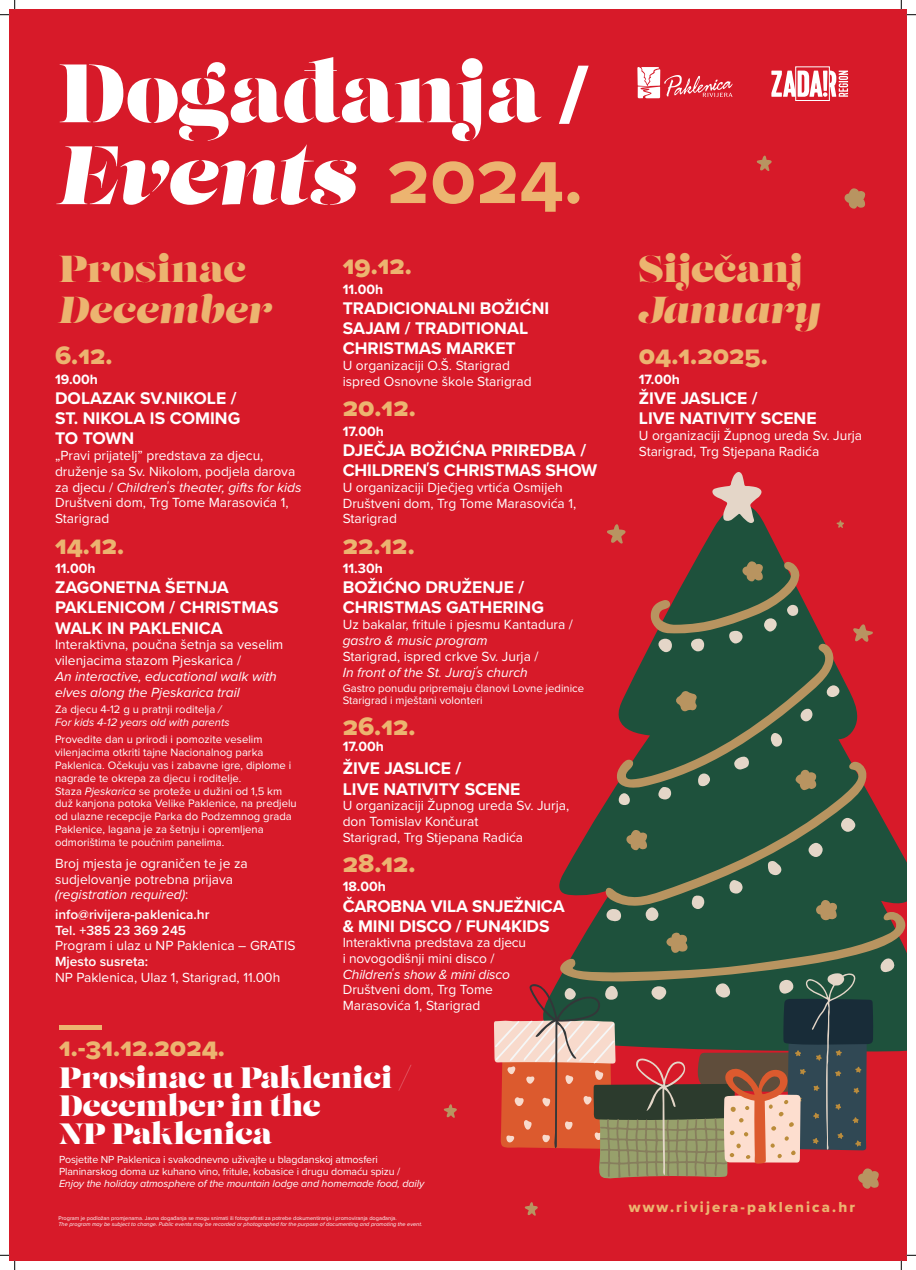
<style>
.page{position:relative;width:916px;height:1270px;background:#fff}
.page>*{position:absolute;margin:0;border:0;box-sizing:border-box;transform-origin:0 0}
.t1{font:82.44px/81.9px "Lust Stencil Display";color:#fff}
.t2{font:37.5px "Lust Stencil Display";color:#ecb470}
.t3{font:italic 37.5px "Lust Stencil Display";letter-spacing:.02em;color:#ecb470}
.t4{font:italic 37.5px "Lust Stencil Display";letter-spacing:-.02em;color:#ecb470}
.t5{font:29.38px/28.1px "Lust Stencil Display";color:#fff}
.t6{font:26.25px "Proxima Nova Extrabld";color:#ecb470}
.t7{font:700 17.5px/20.1px "Proxima Nova";color:#fff}
.t8{font:15px "Proxima Nova Extrabld";letter-spacing:.14em;color:#ecb470}
.t9{font:700 14px "Proxima Nova";color:#fff}
.t10{font:13.75px/15.8px "Proxima Nova";color:#fff}
.t11{font:italic 13.75px/15.8px "Proxima Nova";color:#fff}
.t12{font:600 13.75px/15.8px "Proxima Nova";color:#fff}
.t13{font:11.25px/12.9px "Proxima Nova";color:#fff}
.t14{font:italic 11.25px/12.9px "Proxima Nova";color:#fff}
.t15{font:10.62px/12.2px "Proxima Nova";letter-spacing:-.01em;color:#fff}
.t16{font:italic 10.62px "Proxima Nova";letter-spacing:-.01em;color:#fff}
.t17{font:5.62px "Proxima Nova";color:#fff}
.t18{font:italic 5.62px "Proxima Nova";color:#fff}
.s1{font-family:"Proxima Nova";font-weight:900;font-size:82.31px}
.s2{font-style:italic}
.s3{font-family:"Proxima Nova";font-weight:700;font-size:74.25px;color:#ecb470}
.s4{font-style:normal}
</style>
<div class="page">
<div style="left:9px;top:9px;width:897px;height:1251px;background:#d71a29"></div>
<svg style="left:756px;top:155px;width:15px;height:16px"></svg>
<svg style="left:443px;top:1104px;width:14px;height:14px"></svg>
<svg style="left:524px;top:1202px;width:13px;height:13px"></svg>
<svg style="left:844px;top:188px;width:21px;height:21px"></svg>
<svg style="left:607px;top:518px;width:299px;height:533px"></svg>
<svg style="left:711px;top:472px;width:50px;height:51px"></svg>
<svg style="left:637px;top:67px;width:95px;height:31px"></svg>
<div style="left:795px;top:67px;width:34px;height:34px;border:1px solid #fff"></div>
<svg style="left:771px;top:71px;width:76px;height:26px"></svg>
<hr style="left:59px;top:1025px;width:42px;height:4px;background:#ecb470">
<svg style="left:494px;top:561px;width:411px;height:628px"></svg>
<svg style="left:0;top:0;width:16px;height:16px"></svg>
<svg style="left:0;top:1254px;width:16px;height:16px"></svg>
<svg style="left:900px;top:0;width:15px;height:16px"></svg>
<svg style="left:900px;top:1254px;width:15px;height:16px"></svg>
<h1 class="t1" style="left:59px;top:57px;width:531px">Događanja <span class="s1">/<br></span><span class="s2">Events</span> <span class="s3">2024.</span></h1>
<h2 class="t2" style="left:59px;top:246px;width:189px">Prosinac</h2>
<h2 class="t3" style="left:59px;top:287px;width:214px">December</h2>
<h3 class="t6" style="left:55px;top:336px;width:59px">6.12.</h3>
<p class="t9" style="left:55px;top:369px;width:44px">19.00h</p>
<p class="t7" style="left:55px;top:388px;width:187px">DOLAZAK SV.NIKOLE /<br>ST. NIKOLA IS COMING<br>TO TOWN</p>
<p class="t10" style="left:55px;top:447px;width:248px">„Pravi prijatelj” predstava za djecu, druženje sa Sv. Nikolom, podjela darova za djecu / <span class="s2">Children</span>΄<span class="s2">s theater, gifts for kids </span>Društveni dom, Trg Tome Marasovića 1, Starigrad</p>
<h3 class="t6" style="left:55px;top:525px;width:71px">14.12.</h3>
<p class="t9" style="left:55px;top:558px;width:42px">11.00h</p>
<p class="t7" style="left:55px;top:577px;width:225px">ZAGONETNA ŠETNJA<br>PAKLENICOM / CHRISTMAS<br>WALK IN PAKLENICA</p>
<p class="t10" style="left:55px;top:636px;width:230px">Interaktivna, poučna šetnja sa veselim vilenjacima stazom Pjeskarica /</p>
<p class="t11" style="left:55px;top:668px;width:223px">An interactive, educational walk with elves along the Pjeskarica trail</p>
<p class="t14" style="left:55px;top:702px;width:176px"><span class="s4">Za djecu 4-12 g u pratnji roditelja</span> /<br>For kids 4-12 years old with parents</p>
<p class="t13" style="left:55px;top:732px;width:243px">Provedite dan u prirodi i pomozite veselim vilenjacima otkriti tajne Nacionalnog parka Paklenica. Očekuju vas i zabavne igre, diplome i nagrade te okrepa za djecu i roditelje.<br>Staza <span class="s2">Pjeskarica</span> se proteže u dužini od 1,5 km duž kanjona potoka Velike Paklenice, na predjelu od ulazne recepcije Parka do Podzemnog grada Paklenice, lagana je za šetnju i opremljena odmorištima te poučnim panelima.</p>
<p class="t10" style="left:55px;top:854px;width:194px">Broj mjesta je ograničen te je za sudjelovanje potrebna prijava <span class="s2">(registration required)</span>:</p>
<p class="t12" style="left:55px;top:906px;width:156px">info@rivijera-paklenica.hr<br>Tel. +385 23 369 245</p>
<p class="t10" style="left:55px;top:937px;width:242px">Program i ulaz u NP Paklenica – GRATIS</p>
<p class="t12" style="left:55px;top:953px;width:95px">Mjesto susreta:</p>
<p class="t10" style="left:55px;top:969px;width:227px">NP Paklenica, Ulaz 1, Starigrad, 11.00h</p>
<h3 class="t6" style="left:59px;top:1028px;width:167px">1.-31.12.2024.</h3>
<h3 class="t6" style="left:342px;top:246px;width:71px">19.12.</h3>
<p class="t9" style="left:342px;top:279px;width:42px">11.00h</p>
<p class="t7" style="left:342px;top:298px;width:208px">TRADICIONALNI BOŽIĆNI<br>SAJAM / TRADITIONAL<br>CHRISTMAS MARKET</p>
<p class="t10" style="left:342px;top:357px;width:190px">U organizaciji O.Š. Starigrad ispred Osnovne škole Starigrad</p>
<h3 class="t6" style="left:342px;top:388px;width:75px">20.12.</h3>
<p class="t9" style="left:342px;top:420px;width:43px">17.00h</p>
<p class="t7" style="left:342px;top:439px;width:256px">DJEČJA BOŽIĆNA PRIREDBA /<br>CHILDREN΄S CHRISTMAS SHOW</p>
<p class="t10" style="left:342px;top:478px;width:235px">U organizaciji Dječjeg vrtića Osmijeh<br>Društveni dom, Trg Tome Marasovića 1,<br>Starigrad</p>
<h3 class="t6" style="left:342px;top:525px;width:73px">22.12.</h3>
<p class="t9" style="left:342px;top:558px;width:42px">11.30h</p>
<p class="t7" style="left:342px;top:577px;width:203px">BOŽIĆNO DRUŽENJE /<br>CHRISTMAS GATHERING</p>
<p class="t10" style="left:342px;top:616px;width:232px">Uz bakalar, fritule i pjesmu Kantadura /</p>
<p class="t11" style="left:342px;top:632px;width:146px">gastro &amp; music program</p>
<p class="t10" style="left:342px;top:648px;width:197px">Starigrad, ispred crkve Sv. Jurja /</p>
<p class="t11" style="left:342px;top:663px;width:186px">In front of the St. Juraj΄s church</p>
<p class="t13" style="left:342px;top:681px;width:243px">Gastro ponudu pripremaju članovi Lovne jedinice<br>Starigrad i mještani volonteri</p>
<h3 class="t6" style="left:342px;top:706px;width:74px">26.12.</h3>
<p class="t9" style="left:342px;top:735px;width:43px">17.00h</p>
<p class="t7" style="left:342px;top:758px;width:179px">ŽIVE JASLICE /<br>LIVE NATIVITY SCENE</p>
<p class="t10" style="left:342px;top:797px;width:228px">U organizaciji Župnog ureda Sv. Jurja, don Tomislav Končurat<br>Starigrad, Trg Stjepana Radića</p>
<h3 class="t6" style="left:342px;top:843px;width:74px">28.12.</h3>
<p class="t9" style="left:342px;top:876px;width:45px">18.00h</p>
<p class="t7" style="left:342px;top:895px;width:223px">ČAROBNA VILA SNJEŽNICA &amp; MINI DISCO / FUN4KIDS</p>
<p class="t10" style="left:342px;top:934px;width:185px;line-height:15.6px">Interaktivna predstava za djecu i novogodišnji mini disco /<br><span class="s2">Children</span>΄<span class="s2">s show &amp; mini disco<br></span>Društveni dom, Trg Tome<br>Marasovića 1, Starigrad</p>
<h3 class="t5" style="left:59px;top:1065px;width:353px">Prosinac u Paklenici /<br>December in the<br>NP Paklenica</h3>
<p class="t15" style="left:59px;top:1152px;width:342px">Posjetite NP Paklenica i svakodnevno uživajte u blagdanskoj atmosferi<br>Planinarskog doma uz kuhano vino, fritule, kobasice i drugu domaću spizu /</p>
<p class="t16" style="left:59px;top:1176px;width:367px">Enjoy the holiday atmosphere of the mountain lodge and homemade food, daily</p>
<p class="t17" style="left:58px;top:1213px;width:340px">Program je podložan promjenama. Javna događanja se mogu snimati ili fotografirati za potrebe dokumentiranja i promoviranja događanja.</p>
<p class="t18" style="left:58px;top:1220px;width:365px">The program may be subject to change. Public events may be recorded or photographed for the purpose of documenting and promoting the event.</p>
<h2 class="t2" style="left:638px;top:246px;width:166px">Siječanj</h2>
<h2 class="t4" style="left:638px;top:287px;width:184px">January</h2>
<h3 class="t6" style="left:638px;top:336px;width:130px">04.1.2025.</h3>
<p class="t9" style="left:638px;top:369px;width:43px">17.00h</p>
<p class="t7" style="left:638px;top:388px;width:179px">ŽIVE JASLICE /<br>LIVE NATIVITY SCENE</p>
<p class="t10" style="left:638px;top:427px;width:225px">U organizaciji Župnog ureda Sv. Jurja<br>Starigrad, Trg Stjepana Radića</p>
<p class="t8" style="left:628px;top:1196px;width:228px">www.rivijera-paklenica.hr</p>
</div>
